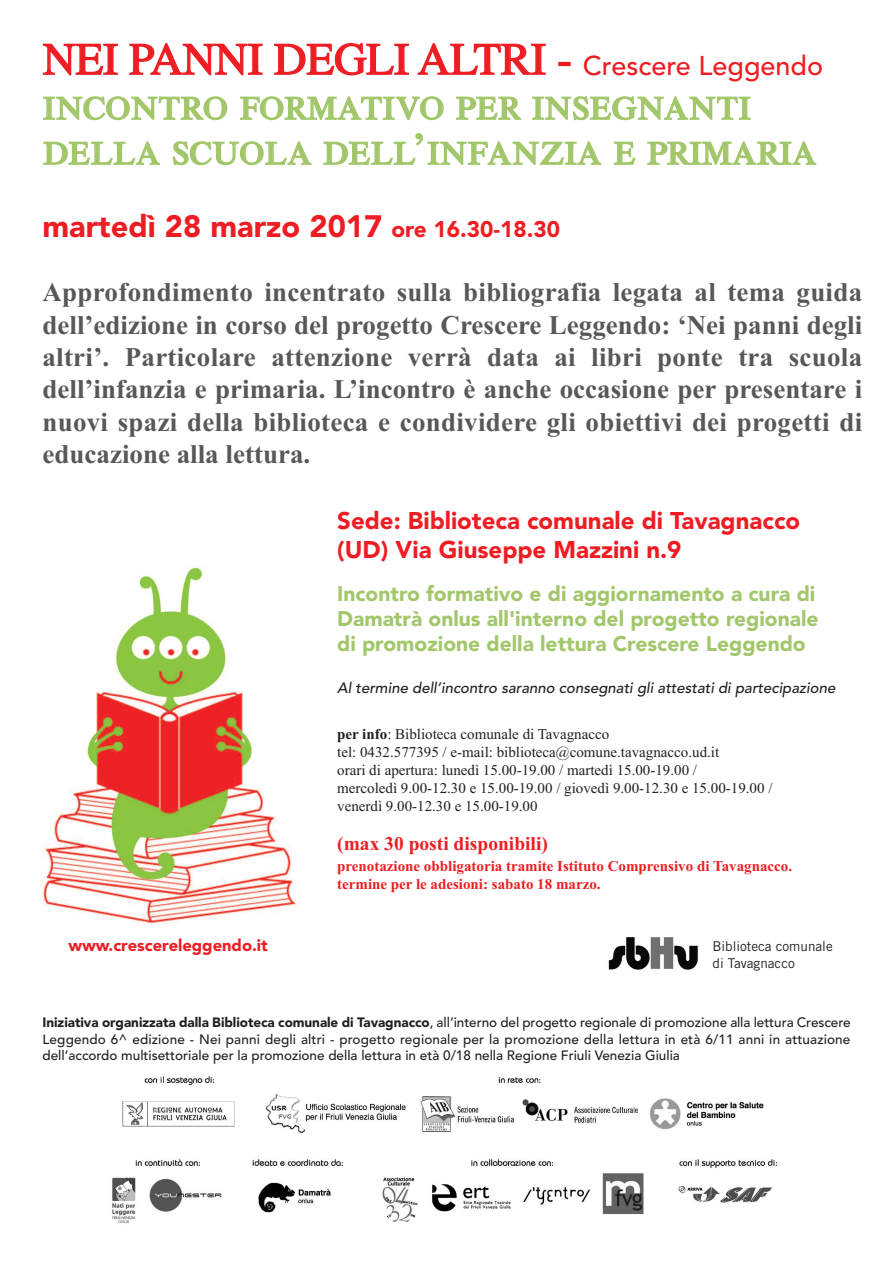
<style>
.page{position:relative;width:893px;height:1263px;background:#fff}
.page>*{position:absolute;margin:0;border:0;box-sizing:border-box;transform-origin:0 0}
.t1{font:45px/45px "Times Roman SC";color:#a2c76b}
.t2{font:900 30.75px "Avenir LT Std";color:#ee1d23}
.t3{font:700 27px/32.4px "Times New Roman";letter-spacing:.005em;color:#57585a;text-align:justify}
.t4{font:900 24px/28.8px "Avenir LT Std";color:#ee1d23}
.t5{font:900 21px/25.2px "Avenir LT Std";color:#a2c76b}
.t6{font:700 19.5px "Times New Roman";color:#ee1d23}
.t7{font:900 16.5px "Avenir LT Std";color:#ee1d23}
.t8{font:15px/18px "Times New Roman";color:#231f20}
.t9{font:700 15px/18.3px "Times New Roman";color:#ee1d23}
.t10{font:italic 500 15px "Avenir LT Std";color:#231f20}
.t11{font:500 13.5px/16.2px "Avenir LT Std";color:#231f20;text-align:justify}
.t12{font:13.5px/16.2px "Trade Gothic";color:#231f20}
.s1{color:#ee1d23}
.s2{font-family:"Avenir LT Std";font-weight:500;font-size:27px;color:#ee1d23}
.s3{font-size:22.5px}
.s4{font-weight:700}
.s5{font-weight:900}
</style>
<div class="page">
<img style="left:41px;top:567px;width:257px;height:360px">
<img style="left:112px;top:1076px;width:665px;height:148px">
<img style="left:608px;top:937px;width:90px;height:33px">
<h1 class="t1" style="left:43px;top:41px;width:781px"><span class="s1">NEI PANNI DEGLI ALTRI -</span> <span class="s2">Crescere Leggendo </span>incontro formativo per insegnanti della scuola dell’infanzia e primaria</h1>
<p class="t2" style="left:43px;top:214px;width:519px">martedì 28 marzo 2017 <span class="s3">ore 16.30-18.30</span></p>
<p class="t3" style="left:43px;top:276px;width:821px">Approfondimento incentrato sulla bibliografia legata al tema guida dell’edizione in corso del progetto Crescere Leggendo: ‘Nei panni degli altri’. Particolare attenzione verrà data ai libri ponte tra scuola dell’infanzia e primaria. L’incontro è anche occasione per presentare i nuovi spazi della biblioteca e condividere gli obiettivi dei progetti di educazione alla lettura.</p>
<p class="t4" style="left:337px;top:508px;width:464px">Sede: Biblioteca comunale di Tavagnacco (UD) Via Giuseppe Mazzini n.9</p>
<p class="t5" style="left:337px;top:583px;width:483px">Incontro formativo e di aggiornamento a cura di<br>Damatrà onlus all'interno del progetto regionale di promozione della lettura Crescere Leggendo</p>
<p class="t10" style="left:337px;top:682px;width:500px">Al termine dell’incontro saranno consegnati gli attestati di partecipazione</p>
<p class="t8" style="left:337px;top:725px;width:437px"><span class="s4">per info</span>: Biblioteca comunale di Tavagnacco<br>tel: 0432.577395 / e-mail: biblioteca@comune.tavagnacco.ud.it<br>orari di apertura: lunedì 15.00-19.00 / martedì 15.00-19.00 /<br>mercoledì 9.00-12.30 e 15.00-19.00 / giovedì 9.00-12.30 e 15.00-19.00 / venerdì 9.00-12.30 e 15.00-19.00</p>
<p class="t6" style="left:337px;top:832px;width:212px">(max 30 posti disponibili)</p>
<p class="t9" style="left:337px;top:856px;width:456px">prenotazione obbligatoria tramite Istituto Comprensivo di Tavagnacco. termine per le adesioni: sabato 18 marzo.</p>
<p class="t7" style="left:68px;top:938px;width:201px">www.crescereleggendo.it</p>
<p class="t12" style="left:712px;top:940px;width:122px">Biblioteca comunale di Tavagnacco</p>
<p class="t11" style="left:43px;top:1016px;width:809px"><span class="s5">Iniziativa organizzata dalla Biblioteca comunale di Tavagnacco</span>, all’interno del progetto regionale di promozione alla lettura Crescere Leggendo 6^ edizione - Nei panni degli altri - progetto regionale per la promozione della lettura in età 6/11 anni in attuazione dell’accordo multisettoriale per la promozione della lettura in età 0/18 nella Regione Friuli Venezia Giulia</p>
</div>
